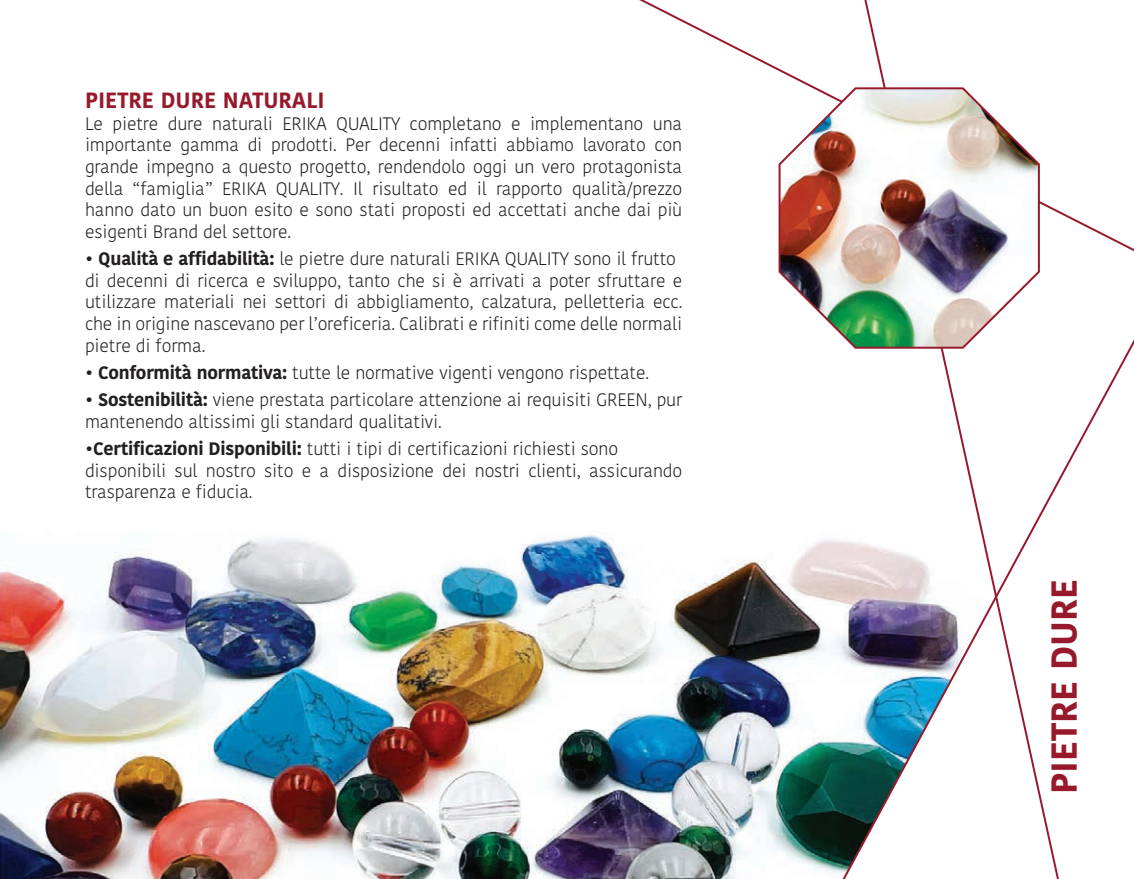
<style>
.page{position:relative;width:1134px;height:879px;background:#fff}
.page>*{position:absolute;margin:0;border:0;box-sizing:border-box;transform-origin:0 0}
.t1{font:700 36px "Kohinoor Telugu";color:#971a2c}
.t2{font:700 22px "Kohinoor Telugu";color:#971a2c}
.t3{font:300 18px/21.6px "Kohinoor Telugu";letter-spacing:-.01em;color:#231f20}
.s1{font-weight:700}
</style>
<div class="page">
<img style="left:0;top:532px;width:785px;height:347px">
<svg style="left:785px;top:69px;width:349px;height:810px"></svg>
<img style="left:778px;top:85px;width:263px;height:265px">
<p class="t2" style="left:85px;top:88px;width:241px">PIETRE DURE NATURALI</p>
<p class="t3" style="left:85px;top:113px;width:599px;text-align:justify">Le pietre dure naturali ERIKA QUALITY completano e implementano una importante gamma di prodotti. Per decenni infatti abbiamo lavorato con grande impegno a questo progetto, rendendolo oggi un vero protagonista della “famiglia” ERIKA QUALITY. Il risultato ed il rapporto qualità/prezzo hanno dato un buon esito e sono stati proposti ed accettati anche dai più esigenti Brand del settore.</p>
<p class="t3" style="left:85px;top:248px;width:599px"><span class="s1">• Qualità e affidabilità:</span> le pietre dure naturali ERIKA QUALITY sono il frutto di decenni di ricerca e sviluppo, tanto che si è arrivati a poter sfruttare e utilizzare materiali nei settori di abbigliamento, calzatura, pelletteria ecc. che in origine nascevano per l’oreficeria. Calibrati e rifiniti come delle normali pietre di forma.</p>
<p class="t3" style="left:85px;top:362px;width:565px"><span class="s1">• Conformità normativa:</span> tutte le normative vigenti vengono rispettate.</p>
<p class="t3" style="left:85px;top:389px;width:599px"><span class="s1">• Sostenibilità:</span> viene prestata particolare attenzione ai requisiti GREEN, pur mantenendo altissimi gli standard qualitativi.</p>
<p class="t3" style="left:85px;top:438px;width:599px"><span class="s1">•Certificazioni Disponibili:</span> tutti i tipi di certificazioni richiesti sono disponibili sul nostro sito e a disposizione dei nostri clienti, assicurando trasparenza e fiducia.</p>
<h1 class="t1" style="left:1043px;top:794px;width:216px;rotate:-90deg">PIETRE DURE</h1>
</div>
